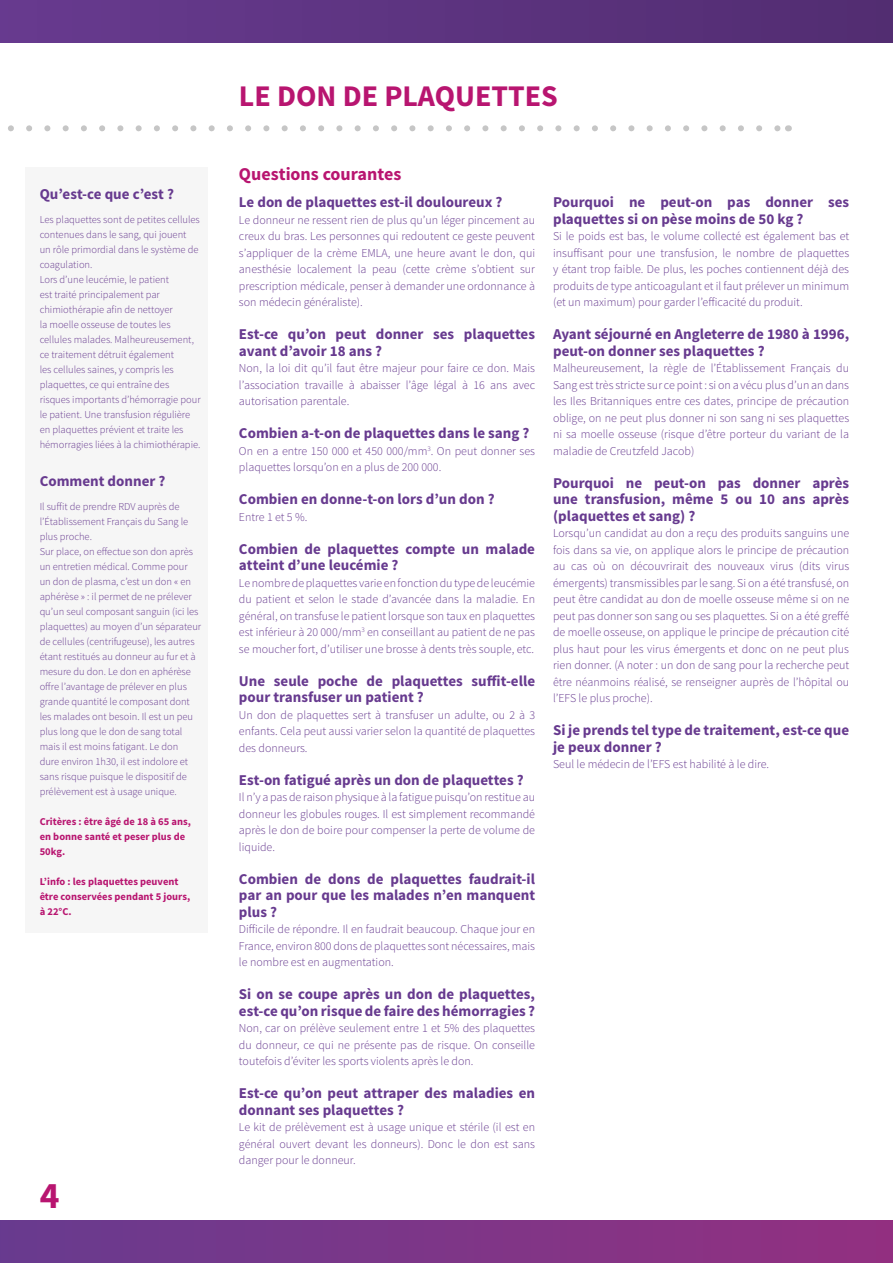
<style>
.page{position:relative;width:893px;height:1263px;background:#fff}
.page>*{position:absolute;margin:0;border:0;box-sizing:border-box;transform-origin:0 0}
.t1{font:700 37.5px "Source Sans Pro";color:#b81570}
.t2{font:700 30px "Source Sans Pro";color:#b81570}
.t3{font:700 18px "Source Sans Pro";color:#b81570}
.t4{font:700 15px/16.5px "Source Sans Pro";color:#673a8f}
.t5{font:300 12px/16.5px "Source Sans Pro";color:#673a8f;text-align:justify}
.t6{font:300 10.5px/15px "Source Sans Pro";color:#673a8f}
.t7{font:700 10.5px/15px "Source Sans Pro";color:#b81570}
</style>
<div class="page">
<div style="left:0;top:0;width:893px;height:43px;background:linear-gradient(to right,#673a8f,#522d71)"></div>
<div style="left:0;top:1220px;width:893px;height:43px;background:linear-gradient(to right,#683b8f,#933080)"></div>
<div style="left:26px;top:167px;width:182px;height:765px;background:#f6f6f6"></div>
<svg style="left:8px;top:125px;width:771px;height:6px"></svg>
<p class="t4" style="left:40px;top:187px;width:136px">Qu’est-ce que c’est ?</p>
<p class="t6" style="left:40px;top:212px;width:162px">Les plaquettes sont de petites cellules contenues dans le sang, qui jouent<br>un rôle primordial dans le système de coagulation.<br>Lors d’une leucémie, le patient<br>est traité principalement par chimiothérapie afin de nettoyer<br>la moelle osseuse de toutes les cellules malades. Malheureusement, ce traitement détruit également<br>les cellules saines, y compris les plaquettes, ce qui entraîne des risques importants d’hémorragie pour le patient. Une transfusion régulière en plaquettes prévient et traite les hémorragies liées à la chimiothérapie.</p>
<p class="t4" style="left:40px;top:474px;width:127px">Comment donner ?</p>
<p class="t6" style="left:40px;top:499px;width:163px">Il suffit de prendre RDV auprès de l’Établissement Français du Sang le plus proche.<br>Sur place, on effectue son don après un entretien médical. Comme pour un don de plasma, c’est un don « en aphérèse » : il permet de ne prélever qu’un seul composant sanguin (ici les plaquettes) au moyen d’un séparateur de cellules (centrifugeuse), les autres étant restitués au donneur au fur et à mesure du don. Le don en aphérèse offre l’avantage de prélever en plus grande quantité le composant dont les malades ont besoin. Il est un peu plus long que le don de sang total mais il est moins fatigant. Le don<br>dure environ 1h30, il est indolore et sans risque puisque le dispositif de prélèvement est à usage unique.</p>
<p class="t7" style="left:40px;top:814px;width:153px">Critères : être âgé de 18 à 65 ans, en bonne santé et peser plus de<br>50kg.</p>
<p class="t7" style="left:40px;top:874px;width:152px">L’info : les plaquettes peuvent être conservées pendant 5 jours, à 22°C.</p>
<h1 class="t1" style="left:40px;top:1172px;width:21px">4</h1>
<h2 class="t2" style="left:239px;top:76px;width:320px">LE DON DE PLAQUETTES</h2>
<h3 class="t3" style="left:239px;top:163px;width:164px">Questions courantes</h3>
<p class="t4" style="left:239px;top:195px;width:265px">Le don de plaquettes est-il douloureux ?</p>
<p class="t5" style="left:239px;top:212px;width:298px">Le donneur ne ressent rien de plus qu’un léger pincement au creux du bras. Les personnes qui redoutent ce geste peuvent s’appliquer de la crème EMLA, une heure avant le don, qui anesthésie localement la peau (cette crème s’obtient sur prescription médicale, penser à demander une ordonnance à son médecin généraliste).</p>
<p class="t4" style="left:239px;top:327px;width:298px">Est-ce qu’on peut donner ses plaquettes avant d’avoir 18 ans ?</p>
<p class="t5" style="left:239px;top:360px;width:298px">Non, la loi dit qu’il faut être majeur pour faire ce don. Mais l’association travaille à abaisser l’âge légal à 16 ans avec autorisation parentale.</p>
<p class="t4" style="left:239px;top:426px;width:292px">Combien a-t-on de plaquettes dans le sang ?</p>
<p class="t5" style="left:239px;top:443px;width:298px">On en a entre 150 000 et 450 000/mm<sup>3</sup>. On peut donner ses plaquettes lorsqu’on en a plus de 200 000.</p>
<p class="t4" style="left:239px;top:492px;width:257px">Combien en donne-t-on lors d’un don ?</p>
<p class="t5" style="left:239px;top:509px;width:70px">Entre 1 et 5 %.</p>
<p class="t4" style="left:239px;top:541px;width:298px">Combien de plaquettes compte un malade atteint d’une leucémie ?</p>
<p class="t5" style="left:239px;top:575px;width:298px">Le nombre de plaquettes varie en fonction du type de leucémie du patient et selon le stade d’avancée dans la maladie. En général, on transfuse le patient lorsque son taux en plaquettes est inférieur à 20 000/mm<sup>3</sup> en conseillant au patient de ne pas se moucher fort, d’utiliser une brosse à dents très souple, etc.</p>
<p class="t4" style="left:239px;top:673px;width:298px">Une seule poche de plaquettes suffit-elle pour transfuser un patient ?</p>
<p class="t5" style="left:239px;top:707px;width:298px">Un don de plaquettes sert à transfuser un adulte, ou 2 à 3 enfants. Cela peut aussi varier selon la quantité de plaquettes des donneurs.</p>
<p class="t4" style="left:239px;top:772px;width:286px">Est-on fatigué après un don de plaquettes ?</p>
<p class="t5" style="left:239px;top:789px;width:298px">Il n’y a pas de raison physique à la fatigue puisqu’on restitue au donneur les globules rouges. Il est simplement recommandé après le don de boire pour compenser la perte de volume de liquide.</p>
<p class="t4" style="left:239px;top:871px;width:298px;text-align:justify">Combien de dons de plaquettes faudrait-il par an pour que les malades n’en manquent plus ?</p>
<p class="t5" style="left:239px;top:921px;width:298px">Difficile de répondre. Il en faudrait beaucoup. Chaque jour en France, environ 800 dons de plaquettes sont nécessaires, mais le nombre est en augmentation.</p>
<p class="t4" style="left:239px;top:987px;width:298px">Si on se coupe après un don de plaquettes, est-ce qu’on risque de faire des hémorragies ?</p>
<p class="t5" style="left:239px;top:1020px;width:298px">Non, car on prélève seulement entre 1 et 5% des plaquettes du donneur, ce qui ne présente pas de risque. On conseille toutefois d’éviter les sports violents après le don.</p>
<p class="t4" style="left:239px;top:1086px;width:298px">Est-ce qu’on peut attraper des maladies en donnant ses plaquettes ?</p>
<p class="t5" style="left:239px;top:1119px;width:298px">Le kit de prélèvement est à usage unique et stérile (il est en général ouvert devant les donneurs). Donc le don est sans danger pour le donneur.</p>
<p class="t4" style="left:553px;top:195px;width:298px">Pourquoi ne peut-on pas donner ses plaquettes si on pèse moins de 50 kg ?</p>
<p class="t5" style="left:553px;top:228px;width:298px">Si le poids est bas, le volume collecté est également bas et insuffisant pour une transfusion, le nombre de plaquettes y étant trop faible. De plus, les poches contiennent déjà des produits de type anticoagulant et il faut prélever un minimum (et un maximum) pour garder l’efficacité du produit.</p>
<p class="t4" style="left:553px;top:327px;width:298px">Ayant séjourné en Angleterre de 1980 à 1996, peut-on donner ses plaquettes ?</p>
<p class="t5" style="left:553px;top:360px;width:298px">Malheureusement, la règle de l’Établissement Français du Sang est très stricte sur ce point : si on a vécu plus d’un an dans les Iles Britanniques entre ces dates, principe de précaution oblige, on ne peut plus donner ni son sang ni ses plaquettes ni sa moelle osseuse (risque d’être porteur du variant de la maladie de Creutzfeld Jacob)</p>
<p class="t4" style="left:553px;top:475px;width:298px;text-align:justify">Pourquoi ne peut-on pas donner après une transfusion, même 5 ou 10 ans après (plaquettes et sang) ?</p>
<p class="t5" style="left:553px;top:525px;width:298px">Lorsqu’un candidat au don a reçu des produits sanguins une fois dans sa vie, on applique alors le principe de précaution au cas où on découvrirait des nouveaux virus (dits virus émergents) transmissibles par le sang. Si on a été transfusé, on peut être candidat au don de moelle osseuse même si on ne peut pas donner son sang ou ses plaquettes. Si on a été greffé de moelle osseuse, on applique le principe de précaution cité plus haut pour les virus émergents et donc on ne peut plus rien donner. (A noter : un don de sang pour la recherche peut être néanmoins réalisé, se renseigner auprès de l’hôpital ou l’EFS le plus proche).</p>
<p class="t4" style="left:553px;top:723px;width:298px">Si je prends tel type de traitement, est-ce que je peux donner ?</p>
<p class="t5" style="left:553px;top:756px;width:218px">Seul le médecin de l’EFS est habilité à le dire.</p>
</div>
